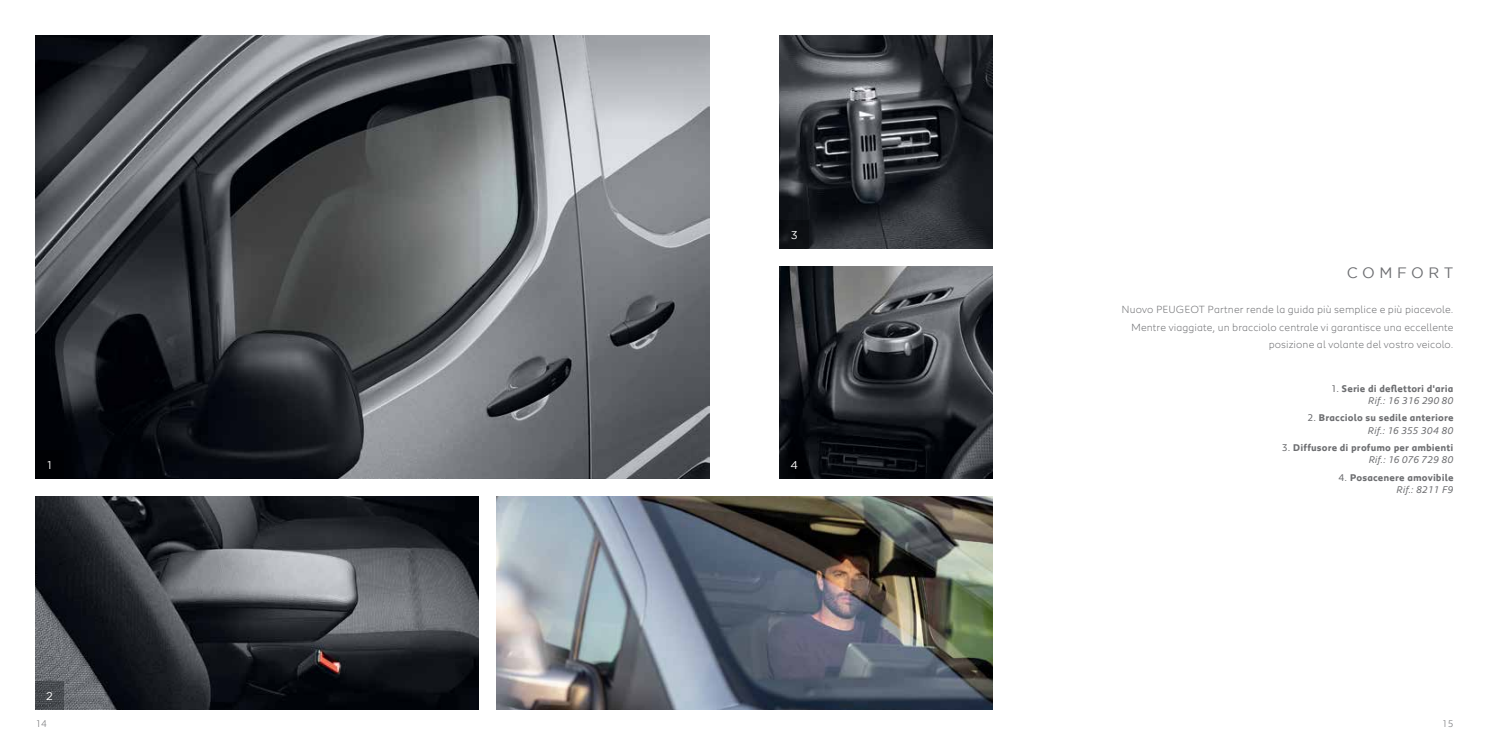
<style>
.page{position:relative;width:1489px;height:745px;background:#fff}
.page>*{position:absolute;margin:0;border:0;box-sizing:border-box;transform-origin:0 0}
.t1{font:15px "Gotham";letter-spacing:.295em;color:#6d6e71}
.t2{font:11.25px "Gotham";color:#fff}
.t3{font:300 10.62px/17.5px "Peugeot";letter-spacing:.01em;color:#6d6e71;text-align:right}
.t4{font:700 10px/12.5px "Peugeot";letter-spacing:.01em;color:#6d6e71;text-align:right}
.t5{font:300 10px "Peugeot";color:#6d6e71}
.s1{font-weight:400}
.s2{font-weight:400;font-style:italic}
</style>
<div class="page">
<img style="left:35px;top:496px;width:443px;height:213px">
<img style="left:35px;top:35px;width:674px;height:443px">
<img style="left:780px;top:35px;width:212px;height:213px">
<div style="left:35px;top:450px;width:29px;height:28px;background:#000104"></div>
<div style="left:780px;top:220px;width:28px;height:28px;background:#0d1013"></div>
<img style="left:780px;top:266px;width:212px;height:212px">
<div style="left:780px;top:450px;width:28px;height:28px;background:#000205"></div>
<svg style="left:35px;top:680px;width:29px;height:29px"></svg>
<img style="left:496px;top:496px;width:496px;height:213px">
<p class="t2" style="left:48px;top:458px;width:6px">1</p>
<p class="t2" style="left:46px;top:688px;width:8px">2</p>
<p class="t2" style="left:790px;top:227px;width:8px">3</p>
<p class="t2" style="left:790px;top:458px;width:9px">4</p>
<h1 class="t1" style="left:1346px;top:263px;width:108px">COMFORT</h1>
<p class="t3" style="left:1121px;top:300px;width:333px">Nuovo PEUGEOT Partner rende la guida più semplice e più piacevole.<br>Mentre viaggiate, un bracciolo centrale vi garantisce una eccellente posizione al volante del vostro veicolo.</p>
<p class="t4" style="left:1330px;top:381px;width:124px"><span class="s1">1.</span> Serie di deflettori d'aria<br><span class="s2">Rif.: 16 316 290 80</span></p>
<p class="t4" style="left:1307px;top:411px;width:147px"><span class="s1">2.</span> Bracciolo su sedile anteriore<br><span class="s2">Rif.: 16 355 304 80</span></p>
<p class="t4" style="left:1281px;top:440px;width:173px"><span class="s1">3.</span> Diffusore di profumo per ambienti<br><span class="s2">Rif.: 16 076 729 80</span></p>
<p class="t4" style="left:1338px;top:470px;width:116px"><span class="s1">4.</span> Posacenere amovibile<br><span class="s2">Rif.: 8211 F9</span></p>
<p class="t5" style="left:35px;top:716px;width:13px">14</p>
<p class="t5" style="left:1441px;top:716px;width:13px">15</p>
</div>
